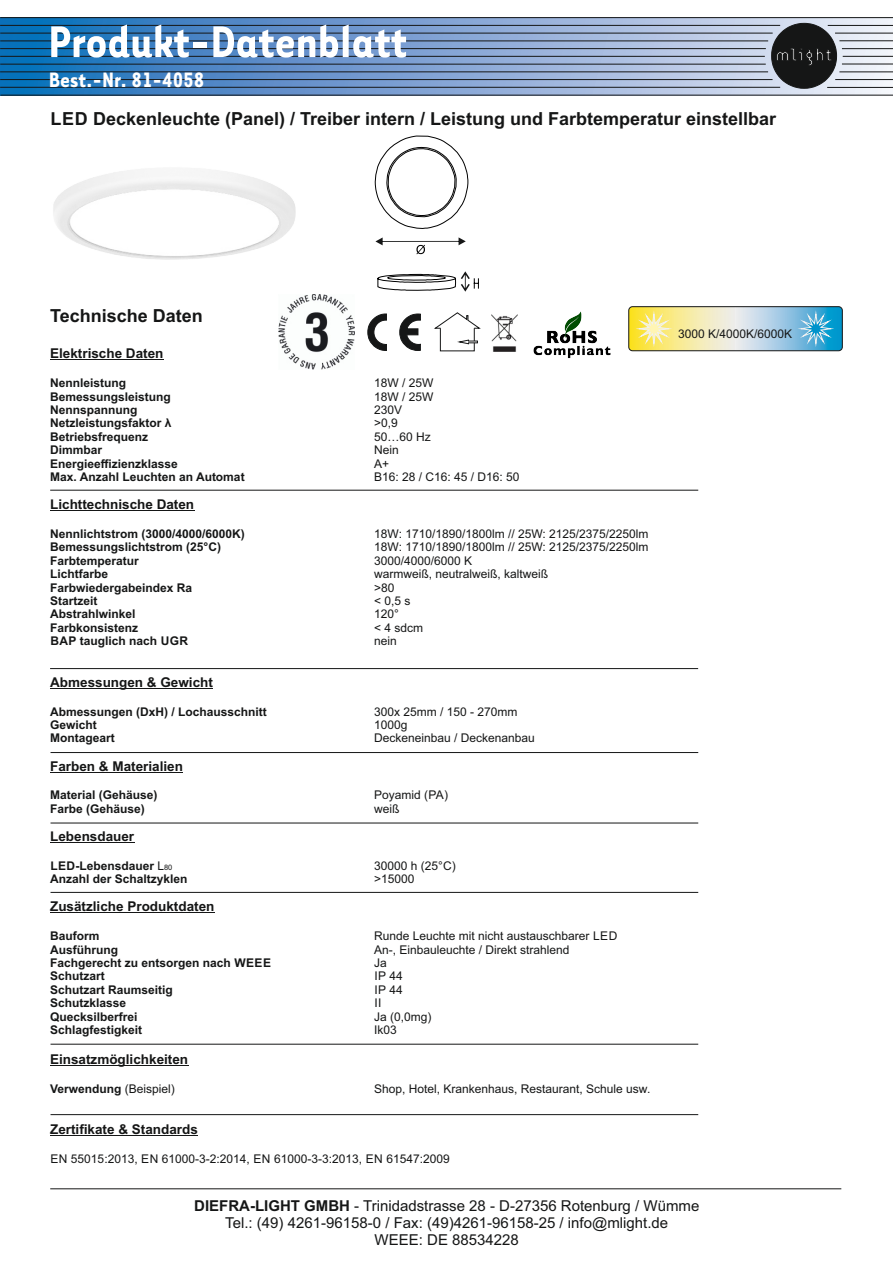
<style>
.page{position:relative;width:893px;height:1263px;background:#fff}
.page>*{position:absolute;margin:0;border:0;box-sizing:border-box;transform-origin:0 0}
.t1{font:700 51.15px "Tarzana Narrow";color:#fff}
.t2{font:700 24px "Tarzana Narrow";color:#fff}
.t3{font:700 18px "Arial";color:#151616}
.t4{font:15px/16.8px "Arial";color:#151616;text-align:center}
.t5{font:700 13.5px "Arial";color:#151616}
.t6{font:700 12px "Arial";color:#151616}
.t7{font:12px "Arial";color:#151616}
.s1{font-weight:400}
.s2{font-weight:400;font-size:7.5px}
.s3{font-weight:700}
</style>
<div class="page">
<hr style="left:50px;top:360px;width:113px;height:1px;background:#151616">
<hr style="left:50px;top:510px;width:144px;height:1px;background:#151616">
<hr style="left:50px;top:688px;width:163px;height:1px;background:#151616">
<hr style="left:50px;top:772px;width:133px;height:1px;background:#151616">
<hr style="left:50px;top:842px;width:84px;height:1px;background:#151616">
<hr style="left:50px;top:913px;width:164px;height:1px;background:#151616">
<hr style="left:50px;top:1065px;width:138px;height:1px;background:#151616">
<hr style="left:50px;top:1135px;width:148px;height:1px;background:#151616">
<svg style="left:0;top:89px;width:893px;height:6px;background:#7da1cb"></svg>
<svg style="left:0;top:95px;width:893px;height:1px"></svg>
<svg style="left:0;top:17px;width:893px;height:72px;background:#6a8bb2"></svg>
<svg style="left:367px;top:314px;width:54px;height:37px"></svg>
<div style="left:440px;top:328px;width:35px;height:23px;border:1px solid #151616"></div>
<svg style="left:434px;top:312px;width:47px;height:17px"></svg>
<svg style="left:629px;top:307px;width:213px;height:44px;background:#c1d7bf"></svg>
<div style="left:629px;top:306px;width:213px;height:45px;border:1px solid #151616;border-radius:4px"></div>
<img style="left:278px;top:294px;width:76px;height:76px">
<img style="left:533px;top:311px;width:78px;height:48px">
<img style="left:492px;top:315px;width:25px;height:36px">
<svg style="left:457px;top:339px;width:21px;height:6px"></svg>
<hr style="left:50px;top:490px;width:648px;height:1px;background:#151616">
<hr style="left:50px;top:668px;width:648px;height:1px;background:#151616">
<hr style="left:51px;top:752px;width:647px;height:1px;background:#151616">
<hr style="left:51px;top:822px;width:647px;height:1px;background:#151616">
<hr style="left:51px;top:892px;width:647px;height:1px;background:#151616">
<hr style="left:51px;top:1044px;width:647px;height:1px;background:#151616">
<hr style="left:51px;top:1114px;width:647px;height:1px;background:#151616">
<hr style="left:50px;top:1188px;width:791px;height:1px;background:#151616">
<img style="left:53px;top:169px;width:243px;height:91px">
<svg style="left:375px;top:135px;width:94px;height:94px"></svg>
<svg style="left:377px;top:271px;width:102px;height:21px"></svg>
<svg style="left:375px;top:237px;width:91px;height:17px"></svg>
<h1 class="t1" style="left:48px;top:26px;width:360px">Produkt-Datenblatt</h1>
<h2 class="t2" style="left:49px;top:72px;width:157px">Best.-Nr. 81-4058</h2>
<h3 class="t3" style="left:50px;top:112px;width:727px">LED Deckenleuchte (Panel) / Treiber intern / Leistung und Farbtemperatur einstellbar</h3>
<h3 class="t3" style="left:50px;top:309px;width:154px">Technische Daten</h3>
<p class="t5" style="left:50px;top:348px;width:115px">Elektrische Daten</p>
<p class="t6" style="left:50px;top:378px;width:78px">Nennleistung</p>
<p class="t7" style="left:374px;top:378px;width:61px">18W / 25W</p>
<p class="t6" style="left:50px;top:392px;width:122px">Bemessungsleistung</p>
<p class="t7" style="left:374px;top:392px;width:61px">18W / 25W</p>
<p class="t6" style="left:50px;top:405px;width:89px">Nennspannung</p>
<p class="t7" style="left:374px;top:405px;width:30px">230V</p>
<p class="t6" style="left:50px;top:419px;width:123px">Netzleistungsfaktor λ</p>
<p class="t7" style="left:374px;top:419px;width:25px">&gt;0,9</p>
<p class="t6" style="left:50px;top:432px;width:100px">Betriebsfrequenz</p>
<p class="t7" style="left:374px;top:432px;width:58px">50…60 Hz</p>
<p class="t6" style="left:50px;top:445px;width:54px">Dimmbar</p>
<p class="t7" style="left:374px;top:445px;width:26px">Nein</p>
<p class="t6" style="left:50px;top:459px;width:129px">Energieeffizienzklasse</p>
<p class="t7" style="left:374px;top:459px;width:17px">A+</p>
<p class="t6" style="left:50px;top:472px;width:196px">Max. Anzahl Leuchten an Automat</p>
<p class="t7" style="left:374px;top:472px;width:147px">B16: 28 / C16: 45 / D16: 50</p>
<p class="t5" style="left:50px;top:499px;width:146px">Lichttechnische Daten</p>
<p class="t6" style="left:50px;top:529px;width:196px">Nennlichtstrom (3000/4000/6000K)</p>
<p class="t7" style="left:374px;top:529px;width:276px">18W: 1710/1890/1800lm // 25W: 2125/2375/2250lm</p>
<p class="t6" style="left:50px;top:543px;width:172px">Bemessungslichtstrom (25°C)</p>
<p class="t7" style="left:374px;top:543px;width:276px">18W: 1710/1890/1800lm // 25W: 2125/2375/2250lm</p>
<p class="t6" style="left:50px;top:556px;width:90px">Farbtemperatur</p>
<p class="t7" style="left:374px;top:556px;width:100px">3000/4000/6000 K</p>
<p class="t6" style="left:50px;top:569px;width:60px">Lichtfarbe</p>
<p class="t7" style="left:374px;top:569px;width:176px">warmweiß, neutralweiß, kaltweiß</p>
<p class="t6" style="left:50px;top:583px;width:144px">Farbwiedergabeindex Ra</p>
<p class="t7" style="left:374px;top:583px;width:22px">&gt;80</p>
<p class="t6" style="left:50px;top:596px;width:49px">Startzeit</p>
<p class="t7" style="left:374px;top:596px;width:38px">&lt; 0,5 s</p>
<p class="t6" style="left:50px;top:610px;width:87px">Abstrahlwinkel</p>
<p class="t7" style="left:374px;top:610px;width:26px">120°</p>
<p class="t6" style="left:50px;top:623px;width:90px">Farbkonsistenz</p>
<p class="t7" style="left:374px;top:623px;width:51px">&lt; 4 sdcm</p>
<p class="t6" style="left:50px;top:636px;width:139px">BAP tauglich nach UGR</p>
<p class="t7" style="left:374px;top:636px;width:24px">nein</p>
<p class="t5" style="left:50px;top:677px;width:164px">Abmessungen &amp; Gewicht</p>
<p class="t6" style="left:50px;top:707px;width:218px">Abmessungen (DxH) / Lochausschnitt</p>
<p class="t7" style="left:374px;top:707px;width:145px">300x 25mm / 150 - 270mm</p>
<p class="t6" style="left:50px;top:720px;width:48px">Gewicht</p>
<p class="t7" style="left:374px;top:720px;width:35px">1000g</p>
<p class="t6" style="left:50px;top:734px;width:66px">Montageart</p>
<p class="t7" style="left:374px;top:734px;width:162px">Deckeneinbau / Deckenanbau</p>
<p class="t5" style="left:50px;top:761px;width:134px">Farben &amp; Materialien</p>
<p class="t6" style="left:50px;top:791px;width:109px">Material (Gehäuse)</p>
<p class="t7" style="left:374px;top:791px;width:75px">Poyamid (PA)</p>
<p class="t6" style="left:50px;top:804px;width:96px">Farbe (Gehäuse)</p>
<p class="t7" style="left:374px;top:804px;width:27px">weiß</p>
<p class="t5" style="left:50px;top:831px;width:86px">Lebensdauer</p>
<p class="t6" style="left:50px;top:861px;width:124px">LED-Lebensdauer <span class="s1">L</span><span class="s2">80</span></p>
<p class="t7" style="left:374px;top:861px;width:83px">30000 h (25°C)</p>
<p class="t6" style="left:50px;top:874px;width:139px">Anzahl der Schaltzyklen</p>
<p class="t7" style="left:374px;top:874px;width:42px">&gt;15000</p>
<p class="t5" style="left:50px;top:901px;width:166px">Zusätzliche Produktdaten</p>
<p class="t6" style="left:50px;top:931px;width:51px">Bauform</p>
<p class="t7" style="left:374px;top:931px;width:245px">Runde Leuchte mit nicht austauschbarer LED</p>
<p class="t6" style="left:50px;top:945px;width:69px">Ausführung</p>
<p class="t7" style="left:374px;top:945px;width:197px">An-, Einbauleuchte / Direkt strahlend</p>
<p class="t6" style="left:50px;top:958px;width:222px">Fachgerecht zu entsorgen nach WEEE</p>
<p class="t7" style="left:374px;top:958px;width:14px">Ja</p>
<p class="t6" style="left:50px;top:972px;width:56px">Schutzart</p>
<p class="t7" style="left:374px;top:972px;width:30px">IP 44</p>
<p class="t6" style="left:50px;top:985px;width:124px">Schutzart Raumseitig</p>
<p class="t7" style="left:374px;top:985px;width:30px">IP 44</p>
<p class="t6" style="left:50px;top:998px;width:78px">Schutzklasse</p>
<p class="t7" style="left:374px;top:998px;width:9px">II</p>
<p class="t6" style="left:50px;top:1012px;width:89px">Quecksilberfrei</p>
<p class="t7" style="left:374px;top:1012px;width:59px">Ja (0,0mg)</p>
<p class="t6" style="left:50px;top:1025px;width:94px">Schlagfestigkeit</p>
<p class="t7" style="left:374px;top:1025px;width:24px">Ik03</p>
<p class="t5" style="left:50px;top:1054px;width:140px">Einsatzmöglichkeiten</p>
<p class="t6" style="left:50px;top:1084px;width:126px">Verwendung <span class="s1">(Beispiel)</span></p>
<p class="t7" style="left:374px;top:1084px;width:278px">Shop, Hotel, Krankenhaus, Restaurant, Schule usw.</p>
<p class="t5" style="left:50px;top:1124px;width:149px">Zertifikate &amp; Standards</p>
<p class="t7" style="left:50px;top:1154px;width:401px">EN 55015:2013, EN 61000-3-2:2014, EN 61000-3-3:2013, EN 61547:2009</p>
<p class="t7" style="left:678px;top:329px;width:116px">3000 K/4000K/6000K</p>
<p class="t4" style="left:194px;top:1199px;width:507px"><span class="s3">DIEFRA-LIGHT GMBH</span> - Trinidadstrasse 28 - D-27356 Rotenburg / Wümme<br>Tel.: (49) 4261-96158-0 / Fax: (49)4261-96158-25 / info@mlight.de<br>WEEE: DE 88534228</p>
</div>
